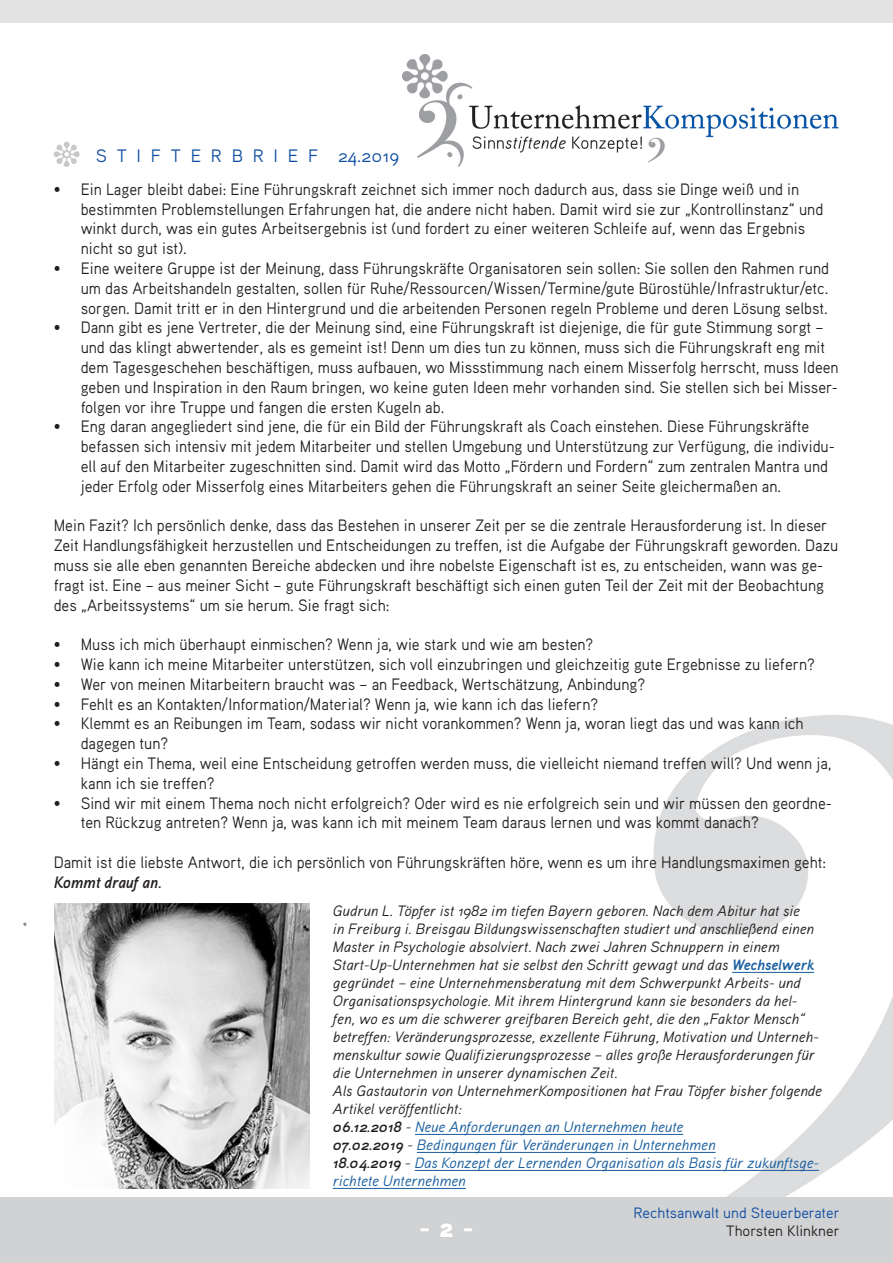
<style>
.page{position:relative;width:893px;height:1263px;background:#fff}
.page>*{position:absolute;margin:0;border:0;box-sizing:border-box;transform-origin:0 0}
.t1{font:27px "Aaux Pro Black OSF";color:#fff}
.t2{font:18px "Aaux Pro Regular OSF";color:#0d4da1}
.t3{font:16.5px/19.8px "Aaux Pro Regular OSF";color:#231f20;scale:.94 1}
.t4{font:15px/18px "Aaux Pro Regular Italic OSF";color:#231f20}
.t5{font:15px/18px "Aaux Pro Regular Italic OSF";color:#175d9e}
.t6{font:15px "Aaux Pro Regular OSF";color:#0d4da1}
.t7{font:15px "Aaux Pro Regular OSF";color:#231f20}
.s1{font-size:17.85px}
.s2{font-family:"Aaux Pro Bold Italic OSF"}
.s3{font-family:"Aaux Pro Bold Italic OSF";color:#175d9e}
.s4{font-family:"Aaux Pro Bold Italic OSF";color:#231f20}
.s5{color:#231f20}
</style>
<div class="page">
<img style="left:23px;top:715px;width:870px;height:482px">
<img style="left:402px;top:54px;width:437px;height:113px">
<div style="left:0;top:1197px;width:893px;height:66px;background:#d1d2d4"></div>
<img style="left:54px;top:903px;width:255px;height:285px">
<hr style="left:732px;top:972px;width:82px;height:1px;background:#175d9e">
<hr style="left:415px;top:1134px;width:268px;height:1px;background:#175d9e">
<hr style="left:417px;top:1152px;width:298px;height:1px;background:#175d9e">
<hr style="left:415px;top:1170px;width:404px;height:1px;background:#175d9e">
<hr style="left:333px;top:1188px;width:133px;height:1px;background:#175d9e">
<p class="t2" style="left:96px;top:145px;width:305px">S T I F T E R B R I E F <span class="s1">24</span>.20<span class="s1">1</span>9</p>
<p class="t3" style="left:81px;top:179px;width:791px;text-indent:-27px">• Ein Lager bleibt dabei: Eine Führungskraft zeichnet sich immer noch dadurch aus, dass sie Dinge weiß und in bestimmten Problemstellungen Erfahrungen hat, die andere nicht haben. Damit wird sie zur „Kontrollinstanz“ und winkt durch, was ein gutes Arbeitsergebnis ist (und fordert zu einer weiteren Schleife auf, wenn das Ergebnis nicht so gut ist).</p>
<p class="t3" style="left:81px;top:258px;width:798px;text-align:justify;text-indent:-27px">• Eine weitere Gruppe ist der Meinung, dass Führungskräfte Organisatoren sein sollen: Sie sollen den Rahmen rund um das Arbeitshandeln gestalten, sollen für Ruhe/Ressourcen/Wissen/Termine/gute Bürostühle/Infrastruktur/etc. sorgen. Damit tritt er in den Hintergrund und die arbeitenden Personen regeln Probleme und deren Lösung selbst.</p>
<p class="t3" style="left:81px;top:317px;width:808px;text-indent:-27px">• Dann gibt es jene Vertreter, die der Meinung sind, eine Führungskraft ist diejenige, die für gute Stimmung sorgt – und das klingt abwertender, als es gemeint ist! Denn um dies tun zu können, muss sich die Führungskraft eng mit dem Tagesgeschehen beschäftigen, muss aufbauen, wo Missstimmung nach einem Misserfolg herrscht, muss Ideen geben und Inspiration in den Raum bringen, wo keine guten Ideen mehr vorhanden sind. Sie stellen sich bei Misser&shy;folgen vor ihre Truppe und fangen die ersten Kugeln ab.</p>
<p class="t3" style="left:81px;top:416px;width:804px;text-indent:-27px">• Eng daran angegliedert sind jene, die für ein Bild der Führungskraft als Coach einstehen. Diese Führungskräfte befassen sich intensiv mit jedem Mitarbeiter und stellen Umgebung und Unterstützung zur Verfügung, die individu&shy;ell auf den Mitarbeiter zugeschnitten sind. Damit wird das Motto „Fördern und Fordern“ zum zentralen Mantra und jeder Erfolg oder Misserfolg eines Mitarbeiters gehen die Führungskraft an seiner Seite gleichermaßen an.</p>
<p class="t3" style="left:54px;top:515px;width:836px">Mein Fazit? Ich persönlich denke, dass das Bestehen in unserer Zeit per se die zentrale Herausforderung ist. In dieser Zeit Handlungsfähigkeit herzustellen und Entscheidungen zu treffen, ist die Aufgabe der Führungskraft geworden. Dazu muss sie alle eben genannten Bereiche abdecken und ihre nobelste Eigenschaft ist es, zu entscheiden, wann was ge&shy;fragt ist. Eine – aus meiner Sicht – gute Führungskraft beschäftigt sich einen guten Teil der Zeit mit der Beobachtung des „Arbeitssystems“ um sie herum. Sie fragt sich:</p>
<p class="t3" style="left:54px;top:634px;width:576px">• Muss ich mich überhaupt einmischen? Wenn ja, wie stark und wie am besten?</p>
<p class="t3" style="left:54px;top:654px;width:811px">• Wie kann ich meine Mitarbeiter unterstützen, sich voll einzubringen und gleichzeitig gute Ergebnisse zu liefern?</p>
<p class="t3" style="left:54px;top:674px;width:631px">• Wer von meinen Mitarbeitern braucht was – an Feedback, Wertschätzung, Anbindung?</p>
<p class="t3" style="left:54px;top:693px;width:581px">• Fehlt es an Kontakten/Information/Material? Wenn ja, wie kann ich das liefern?</p>
<p class="t3" style="left:81px;top:713px;width:771px;text-indent:-27px">• Klemmt es an Reibungen im Team, sodass wir nicht vorankommen? Wenn ja, woran liegt das und was kann ich dagegen tun?</p>
<p class="t3" style="left:81px;top:753px;width:800px;text-indent:-27px">• Hängt ein Thema, weil eine Entscheidung getroffen werden muss, die vielleicht niemand treffen will? Und wenn ja, kann ich sie treffen?</p>
<p class="t3" style="left:81px;top:792px;width:801px;text-indent:-27px">• Sind wir mit einem Thema noch nicht erfolgreich? Oder wird es nie erfolgreich sein und wir müssen den geordne&shy;ten Rückzug antreten? Wenn ja, was kann ich mit meinem Team daraus lernen und was kommt danach?</p>
<p class="t3" style="left:54px;top:852px;width:823px">Damit ist die liebste Antwort, die ich persönlich von Führungskräften höre, wenn es um ihre Handlungsmaximen geht:<br><span class="s2">Kommt drauf an.</span></p>
<p class="t4" style="left:333px;top:902px;width:487px">Gudrun L. Töpfer ist 1982 im tiefen Bayern geboren. Nach dem Abitur hat sie<br>in Freiburg i. Breisgau Bildungswissenschaften studiert und anschließend einen Master in Psychologie absolviert. Nach zwei Jahren Schnuppern in einem Start-Up-Unternehmen hat sie selbst den Schritt gewagt und das <span class="s3">Wechselwerk </span>gegründet – eine Unternehmensberatung mit dem Schwerpunkt Arbeits- und Organisationspsychologie. Mit ihrem Hintergrund kann sie besonders da hel&shy;fen, wo es um die schwerer greifbaren Bereich geht, die den „Faktor Mensch“ betreffen: Veränderungsprozesse, exzellente Führung, Motivation und Unterneh&shy;menskultur sowie Qualifizierungsprozesse – alles große Herausforderungen für die Unternehmen in unserer dynamischen Zeit.</p>
<p class="t4" style="left:333px;top:1082px;width:490px">Als Gastautorin von UnternehmerKompositionen hat Frau Töpfer bisher folgende<br>Artikel veröffentlicht:</p>
<p class="t5" style="left:333px;top:1118px;width:352px"><span class="s4">06.12.2018</span> <span class="s5">-</span> Neue Anforderungen an Unternehmen heute</p>
<p class="t5" style="left:333px;top:1136px;width:384px"><span class="s4">07.02.2019</span> <span class="s5">-</span> Bedingungen für Veränderungen in Unternehmen</p>
<p class="t5" style="left:333px;top:1154px;width:487px"><span class="s4">18.04.2019</span> <span class="s5">-</span> Das Konzept der Lernenden Organisation als Basis für zukunftsge&shy;richtete Unternehmen</p>
<p class="t6" style="left:634px;top:1203px;width:208px">Rechtsanwalt und Steuerberater</p>
<p class="t1" style="left:419px;top:1210px;width:56px">- 2 -</p>
<p class="t7" style="left:726px;top:1221px;width:115px">Thorsten Klinkner</p>
</div>
